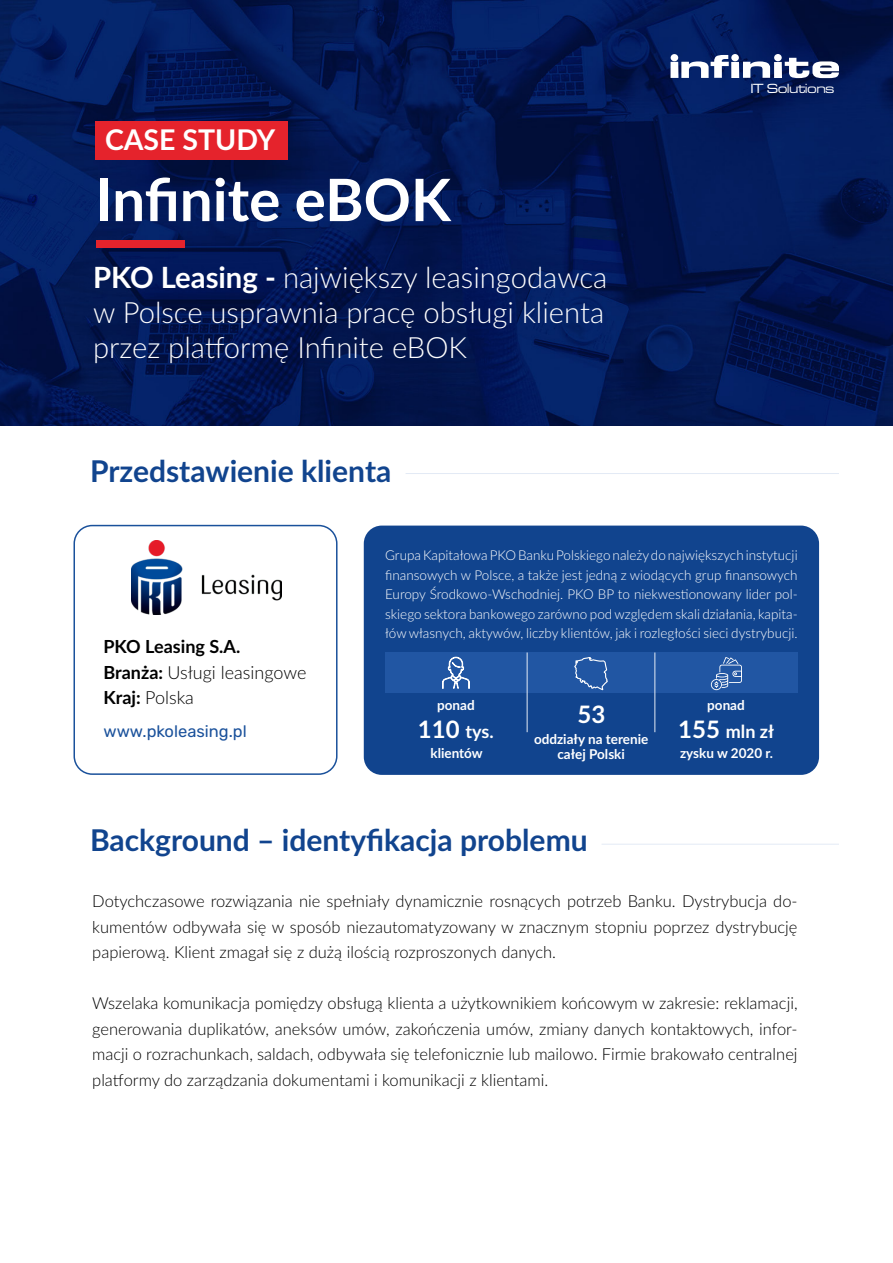
<style>
.page{position:relative;width:893px;height:1263px;background:#fff}
.page>*{position:absolute;margin:0;border:0;box-sizing:border-box;transform-origin:0 0}
.t1{font:700 58.5px "Lato";color:#fff}
.t2{font:700 30px "Lato";color:#11448e}
.t3{font:300 29.25px/35.1px "Lato";color:#fff;text-align:justify}
.t4{font:700 28.5px "Lato";color:#fff}
.t5{font:700 24px "Lato";color:#fff}
.t6{font:700 18px/25.5px "Lato";color:#000}
.t7{font:700 18px "Lato";color:#fff}
.t8{font:300 16.5px/25.5px "Lato";color:#000;text-align:justify}
.t9{font:300 16.5px "Rubik";color:#1a519b}
.t10{font:13.8px "Microgramma D Medi Exte";color:#fff}
.t11{font:300 13.5px/19.5px "Lato";color:#fff;text-align:justify}
.t12{font:700 13.5px/15px "Lato";color:#fff;text-align:center}
.s1{font-weight:700}
.s2{font-weight:300}
.s3{font-size:24px}
</style>
<div class="page">
<img style="left:0;top:0;width:893px;height:426px">
<div style="left:74px;top:525px;width:264px;height:250px;border:2px solid #1a519b;border-radius:18px"></div>
<div style="left:364px;top:526px;width:455px;height:249px;background:#11448e;border-radius:18px"></div>
<hr style="left:406px;top:473px;width:433px;height:1px;background:#e3eaf5">
<div style="left:95px;top:121px;width:192px;height:39px;background:#e5232c"></div>
<div style="left:96px;top:240px;width:88px;height:7px;background:#e5232c"></div>
<svg style="left:681px;top:55px;width:48px;height:23px"></svg>
<svg style="left:743px;top:61px;width:27px;height:17px"></svg>
<svg style="left:785px;top:58px;width:54px;height:20px"></svg>
<div style="left:670px;top:62px;width:8px;height:16px;background:#fff"></div>
<div style="left:731px;top:62px;width:8px;height:16px;background:#fff"></div>
<div style="left:774px;top:62px;width:8px;height:16px;background:#fff"></div>
<div style="left:671px;top:54px;width:7px;height:7px;background:#fff;border-radius:50%"></div>
<div style="left:731px;top:54px;width:8px;height:7px;background:#fff;border-radius:50%"></div>
<div style="left:774px;top:54px;width:8px;height:7px;background:#fff;border-radius:50%"></div>
<hr style="left:601px;top:844px;width:238px;height:1px;background:#e3eaf5">
<div style="left:655px;top:652px;width:143px;height:41px;background:#2156a3"></div>
<div style="left:527px;top:652px;width:127px;height:41px;background:#2156a3"></div>
<div style="left:385px;top:652px;width:142px;height:41px;background:#2156a3"></div>
<hr style="left:527px;top:652px;width:1px;height:80px;background:#e3eaf5">
<hr style="left:654px;top:652px;width:1px;height:80px;background:#e3eaf5">
<img style="left:131px;top:540px;width:150px;height:74px">
<svg style="left:442px;top:656px;width:28px;height:33px"></svg>
<svg style="left:574px;top:657px;width:34px;height:34px"></svg>
<svg style="left:711px;top:657px;width:31px;height:33px"></svg>
<h3 class="t4" style="left:105px;top:119px;width:172px">CASE STUDY</h3>
<h1 class="t1" style="left:95px;top:157px;width:357px">Infinite eBOK</h1>
<h3 class="t3" style="left:93px;top:258px;width:516px"><span class="s1">PKO Leasing -</span> największy leasingodawca w Polsce usprawnia pracę obsługi klienta przez platformę Infinite eBOK</h3>
<h2 class="t2" style="left:90px;top:448px;width:303px">Przedstawienie klienta</h2>
<p class="t10" style="left:751px;top:79px;width:85px">IT Solutions</p>
<p class="t6" style="left:104px;top:633px;width:204px">PKO Leasing S.A.<br>Branża: <span class="s2">Usługi leasingowe<br></span>Kraj: <span class="s2">Polska</span></p>
<p class="t9" style="left:104px;top:722px;width:145px">www.pkoleasing.pl</p>
<p class="t11" style="left:385px;top:545px;width:414px">Grupa Kapitałowa PKO Banku Polskiego należy do największych instytucji finansowych w Polsce, a także jest jedną z wiodących grup finansowych Europy Środkowo-Wschodniej. PKO BP to niekwestionowany lider pol&shy;skiego sektora bankowego zarówno pod względem skali działania, kapita&shy;łów własnych, aktywów, liczby klientów, jak i rozległości sieci dystrybucji.</p>
<p class="t12" style="left:437px;top:697px;width:39px">ponad</p>
<p class="t7" style="left:418px;top:718px;width:77px"><span class="s3">110</span> tys.</p>
<p class="t12" style="left:431px;top:745px;width:54px">klientów</p>
<h3 class="t5" style="left:577px;top:696px;width:29px">53</h3>
<p class="t12" style="left:534px;top:730px;width:116px">oddziały na terenie całej Polski</p>
<p class="t12" style="left:707px;top:697px;width:39px">ponad</p>
<p class="t7" style="left:678px;top:718px;width:97px"><span class="s3">155</span> mln zł</p>
<p class="t12" style="left:680px;top:745px;width:95px">zysku w 2020 r.</p>
<h2 class="t2" style="left:90px;top:818px;width:499px">Background – identyfikacja problemu</h2>
<p class="t8" style="left:92px;top:888px;width:707px">Dotychczasowe rozwiązania nie spełniały dynamicznie rosnących potrzeb Banku. Dystrybucja do&shy;kumentów odbywała się w sposób niezautomatyzowany w znacznym stopniu poprzez dystrybucję papierową. Klient zmagał się z dużą ilością rozproszonych danych.</p>
<p class="t8" style="left:92px;top:990px;width:707px">Wszelaka komunikacja pomiędzy obsługą klienta a użytkownikiem końcowym w zakresie: reklamacji, generowania duplikatów, aneksów umów, zakończenia umów, zmiany danych kontaktowych, infor&shy;macji o rozrachunkach, saldach, odbywała się telefonicznie lub mailowo. Firmie brakowało centralnej platformy do zarządzania dokumentami i komunikacji z klientami.</p>
</div>
